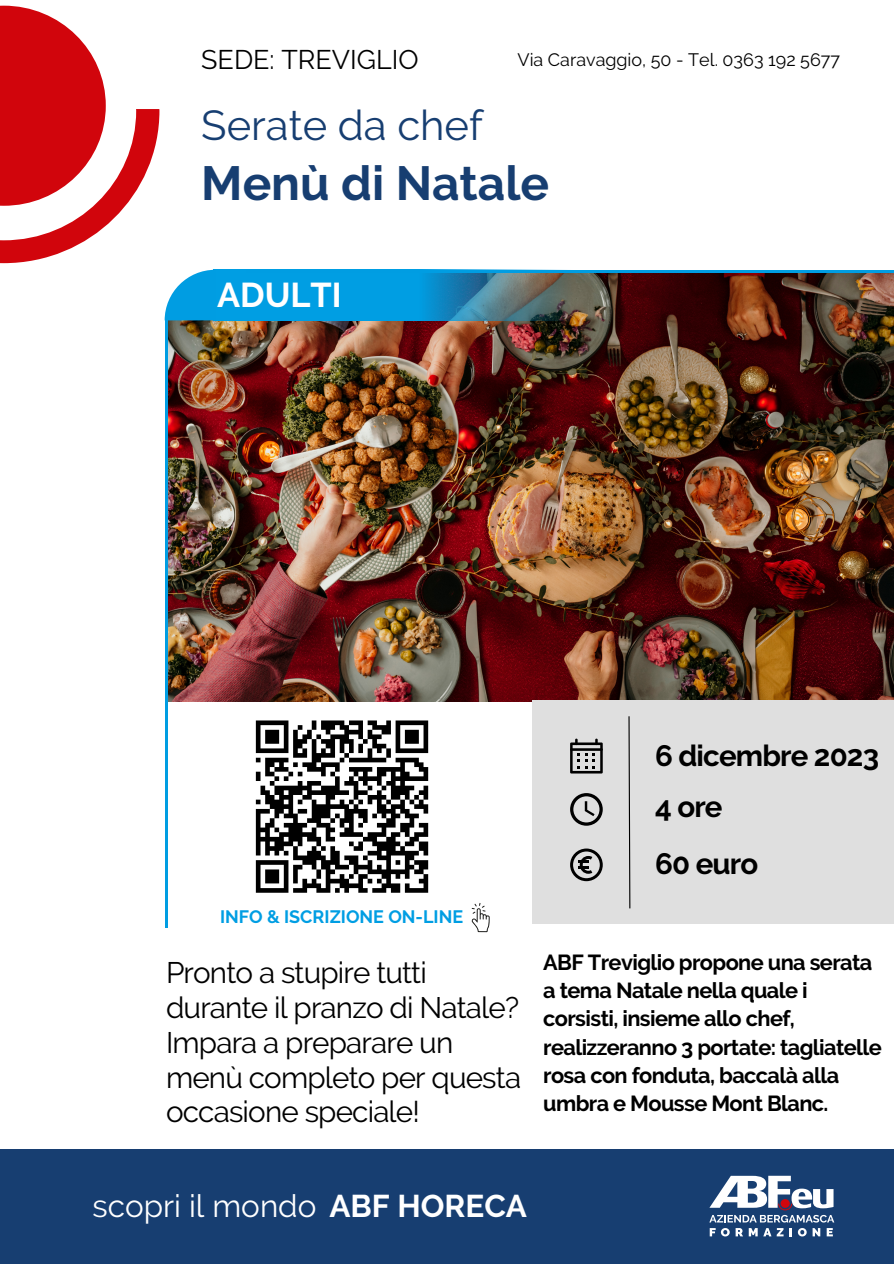
<style>
.page{position:relative;width:894px;height:1264px;background:#fff}
.page>*{position:absolute;margin:0;border:0;box-sizing:border-box;transform-origin:0 0}
.t1{font:700 47.85px "Raleway";color:#173e71}
.t2{font:41.7px "Raleway";color:#173e71}
.t3{font:700 34.35px "Raleway";color:#fff}
.t4{font:31.35px "Raleway";color:#fff}
.t5{font:29.55px/34.8px "Raleway";letter-spacing:-.03em;color:#000}
.t6{font:700 29.4px "Raleway";letter-spacing:-.03em;color:#000}
.t7{font:26.85px "Raleway";color:#000}
.t8{font:700 21.75px/28.2px "Raleway";letter-spacing:-.03em;color:#000}
.t9{font:18px "Raleway";color:#000}
.t10{font:700 18px "Raleway";color:#009ee3}
.s1{font-weight:700}
</style>
<div class="page">
<svg style="left:0;top:6px;width:159px;height:257px"></svg>
<img style="left:167px;top:272px;width:726px;height:429px">
<img style="left:215px;top:270px;width:368px;height:50px">
<svg style="left:165px;top:270px;width:50px;height:50px"></svg>
<hr style="left:165px;top:320px;width:2px;height:607px;background:#009de2">
<hr style="left:246px;top:270px;width:647px;height:2px;background:#009de2">
<div style="left:0;top:1148px;width:893px;height:115px;background:#173e71"></div>
<svg style="left:709px;top:1175px;width:125px;height:61px"></svg>
<svg style="left:471px;top:903px;width:18px;height:29px"></svg>
<div style="left:532px;top:700px;width:361px;height:224px;background:#dfdfdf"></div>
<svg style="left:628px;top:716px;width:2px;height:193px"></svg>
<svg style="left:570px;top:738px;width:32px;height:35px"></svg>
<svg style="left:570px;top:793px;width:32px;height:32px"></svg>
<svg style="left:570px;top:848px;width:32px;height:33px"></svg>
<svg style="left:255px;top:720px;width:174px;height:173px"></svg>
<p class="t7" style="left:201px;top:44px;width:219px">SEDE: TREVIGLIO</p>
<p class="t9" style="left:517px;top:49px;width:324px">Via Caravaggio, 50 - Tel. 0363 192 5677</p>
<p class="t2" style="left:201px;top:101px;width:283px">Serate da chef</p>
<p class="t1" style="left:201px;top:155px;width:349px">Menù di Natale</p>
<p class="t3" style="left:217px;top:274px;width:126px">ADULTI</p>
<p class="t10" style="left:220px;top:905px;width:244px">INFO &amp; ISCRIZIONE ON-LINE</p>
<p class="t5" style="left:166px;top:955px;width:356px">Pronto a stupire tutti durante il pranzo di Natale?<br>Impara a preparare un menù completo per questa occasione speciale!</p>
<p class="t6" style="left:655px;top:738px;width:225px">6 dicembre 2023</p>
<p class="t6" style="left:655px;top:789px;width:69px">4 ore</p>
<p class="t6" style="left:655px;top:846px;width:105px">60 euro</p>
<p class="t8" style="left:543px;top:948px;width:340px">ABF Treviglio propone una serata a tema Natale nella quale i corsisti, insieme allo chef, realizzeranno 3 portate: tagliatelle rosa con fonduta, baccalà alla umbra e Mousse Mont Blanc.</p>
<p class="t4" style="left:93px;top:1187px;width:435px">scopri il mondo <span class="s1">ABF HORECA</span></p>
</div>
